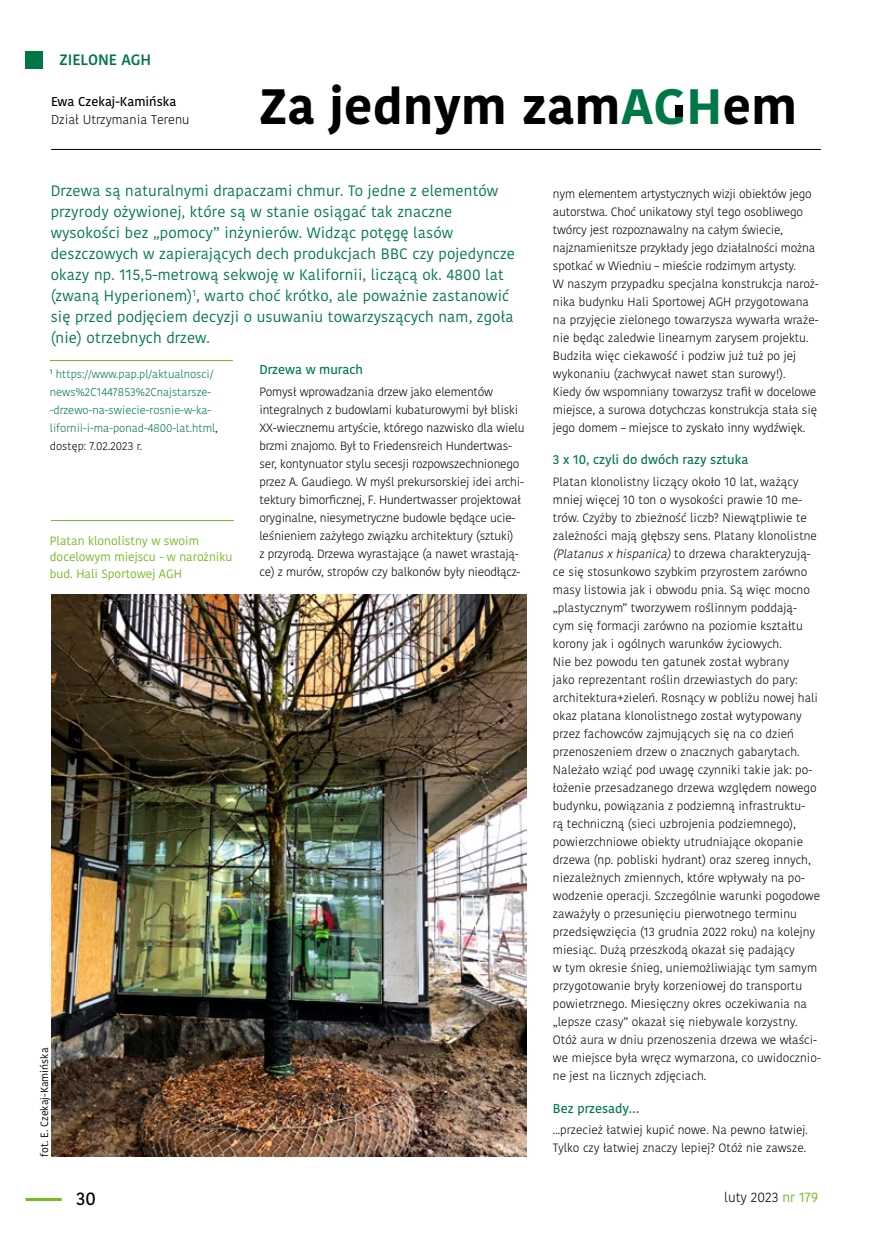
<style>
.page{position:relative;width:872px;height:1242px;background:#fff}
.page>*{position:absolute;margin:0;border:0;box-sizing:border-box;transform-origin:0 0}
.tytul{font:700 49.5px "Kohinoor Bangla";letter-spacing:.01em;color:#000}
.t1{font:500 18px "Kohinoor Bangla";color:#000}
.lead{font:15px/21px "Kohinoor Bangla";letter-spacing:.01em;color:#007846}
.t2{font:600 15px "Kohinoor Bangla";color:#007846}
.t3{font:300 13.5px "Kohinoor Bangla";color:#000}
.srodtytul{font:500 12.75px "Kohinoor Bangla";color:#007846}
.autor{font:300 12.75px/18px "Kohinoor Bangla";color:#000}
.text{font:300 12px/18px "Kohinoor Bangla";color:#000}
.zdjecie{font:12px/16.5px "Kohinoor Bangla";color:#74bb23}
.przypis{font:300 11.25px/18px "Kohinoor Bangla";color:#007846}
.auor_zdjecia{font:10.5px "Kohinoor Bangla";color:#000}
.s1{font-weight:500}
.s2{color:#007846}
.s3{color:#000}
.s4{font-style:italic}
.s5{font-weight:400;color:#74bb23}
</style>
<div class="page">
<hr style="left:26px;top:1198px;width:36px;height:3px;background:#74bb23">
<div style="left:26px;top:51px;width:17px;height:17px;background:#007846"></div>
<hr style="left:51px;top:149px;width:770px;height:1px;background:#000">
<div style="left:675px;top:105px;width:8px;height:11px;background:#000"></div>
<hr style="left:51px;top:520px;width:183px;height:1px;background:#74bb23">
<hr style="left:50px;top:360px;width:183px;height:1px;background:#74bb23">
<img style="left:51px;top:594px;width:475px;height:563px">
<p class="t2" style="left:60px;top:47px;width:90px">ZIELONE AGH</p>
<p class="autor" style="left:51px;top:93px;width:140px"><span class="s1">Ewa Czekaj-Kamińska<br></span>Dział Utrzymania Terenu</p>
<p class="tytul" style="left:259px;top:63px;width:539px">Za jednym zam<span class="s2">AGH</span>em</p>
<p class="lead" style="left:51px;top:180px;width:466px">Drzewa są naturalnymi drapaczami chmur. To jedne z elementów przyrody ożywionej, które są w stanie osiągać tak znaczne wysokości bez „pomocy” inżynierów. Widząc potęgę lasów deszczowych w zapierających dech produkcjach BBC czy pojedyncze okazy np. 115,5-metrową sekwoję w Kalifornii, liczącą ok. 4800 lat (zwaną Hyperionem)<sup>1</sup>, warto choć krótko, ale poważnie zastanowić się przed podjęciem decyzji o usuwaniu towarzyszących nam, zgoła (nie) otrzebnych drzew.</p>
<p class="przypis" style="left:50px;top:365px;width:169px"><sup>1</sup> https://www.pap.pl/aktualnosci/ news%2C1447853%2Cnajstarsze--drzewo-na-swiecie-rosnie-w-ka&shy;lifornii-i-ma-ponad-4800-lat.html<span class="s3">, dostęp: 7.02.2023 r.</span></p>
<p class="zdjecie" style="left:50px;top:532px;width:184px">Platan klonolistny w swoim docelowym miejscu - w narożniku bud. Hali Sportowej AGH</p>
<p class="srodtytul" style="left:259px;top:359px;width:105px">Drzewa w murach</p>
<p class="text" style="left:259px;top:383px;width:266px">Pomysł wprowadzania drzew jako elementów integralnych z budowlami kubaturowymi był bliski XX-wiecznemu artyście, którego nazwisko dla wielu brzmi znajomo. Był to Friedensreich Hundertwas&shy;ser, kontynuator stylu secesji rozpowszechnionego przez A. Gaudiego. W myśl prekursorskiej idei archi&shy;tektury bimorficznej, F. Hundertwasser projektował oryginalne, niesymetryczne budowle będące ucie&shy;leśnieniem zażyłego związku architektury (sztuki)<br>z przyrodą. Drzewa wyrastające (a nawet wrastają&shy;ce) z murów, stropów czy balkonów były nieodłącz-</p>
<p class="auor_zdjecia" style="left:36px;top:1157px;width:111px;rotate:-90deg">fot. E. Czekaj-Kamińska</p>
<p class="text" style="left:553px;top:185px;width:264px">nym elementem artystycznych wizji obiektów jego autorstwa. Choć unikatowy styl tego osobliwego twórcy jest rozpoznawalny na całym świecie, najznamienitsze przykłady jego działalności można spotkać w Wiedniu – mieście rodzimym artysty.</p>
<p class="text" style="left:553px;top:275px;width:267px">W naszym przypadku specjalna konstrukcja naroż&shy;nika budynku Hali Sportowej AGH przygotowana na przyjęcie zielonego towarzysza wywarła wraże&shy;nie będąc zaledwie linearnym zarysem projektu.<br>Budziła więc ciekawość i podziw już tuż po jej wykonaniu (zachwycał nawet stan surowy!).</p>
<p class="text" style="left:553px;top:383px;width:266px;text-align:justify">Kiedy ów wspomniany towarzysz trafił w docelowe miejsce, a surowa dotychczas konstrukcja stała się jego domem – miejsce to zyskało inny wydźwięk.</p>
<p class="srodtytul" style="left:553px;top:450px;width:197px">3 x 10, czyli do dwóch razy sztuka</p>
<p class="text" style="left:553px;top:473px;width:269px">Platan klonolistny liczący około 10 lat, ważący mniej więcej 10 ton o wysokości prawie 10 me&shy;trów. Czyżby to zbieżność liczb? Niewątpliwie te zależności mają głębszy sens. Platany klonolistne <span class="s4">(Platanusxhispanica)</span> to drzewa charakteryzują&shy;ce się stosunkowo szybkim przyrostem zarówno masy listowia jak i obwodu pnia. Są więc mocno „plastycznym” tworzywem roślinnym poddają&shy;cym się formacji zarówno na poziomie kształtu korony jak i ogólnych warunków życiowych.<br>Nie bez powodu ten gatunek został wybrany<br>jako reprezentant roślin drzewiastych do pary: architektura+zieleń. Rosnący w pobliżu nowej hali okaz platana klonolistnego został wytypowany przez fachowców zajmujących się na co dzień przenoszeniem drzew o znacznych gabarytach.<br>Należało wziąć pod uwagę czynniki takie jak: po&shy;łożenie przesadzanego drzewa względem nowego budynku, powiązania z podziemną infrastruktu-<br>rą techniczną (sieci uzbrojenia podziemnego), powierzchniowe obiekty utrudniające okopanie drzewa (np. pobliski hydrant) oraz szereg innych, niezależnych zmiennych, które wpływały na po&shy;wodzenie operacji. Szczególnie warunki pogodowe zaważyły o przesunięciu pierwotnego terminu przedsięwzięcia (13 grudnia 2022 roku) na kolejny miesiąc. Dużą przeszkodą okazał się padający<br>w tym okresie śnieg, uniemożliwiając tym samym przygotowanie bryły korzeniowej do transportu powietrznego. Miesięczny okres oczekiwania na „lepsze czasy” okazał się niebywale korzystny.<br>Otóż aura w dniu przenoszenia drzewa we właści&shy;we miejsce była wręcz wymarzona, co uwidocznio&shy;ne jest na licznych zdjęciach.</p>
<p class="srodtytul" style="left:553px;top:1098px;width:88px">Bez przesady…</p>
<p class="text" style="left:553px;top:1121px;width:256px">...przecież łatwiej kupić nowe. Na pewno łatwiej.<br>Tylko czy łatwiej znaczy lepiej? Otóż nie zawsze.</p>
<h2 class="t1" style="left:76px;top:1184px;width:21px">30</h2>
<p class="t3" style="left:724px;top:1187px;width:95px">luty 2023 <span class="s5">nr 179</span></p>
</div>
